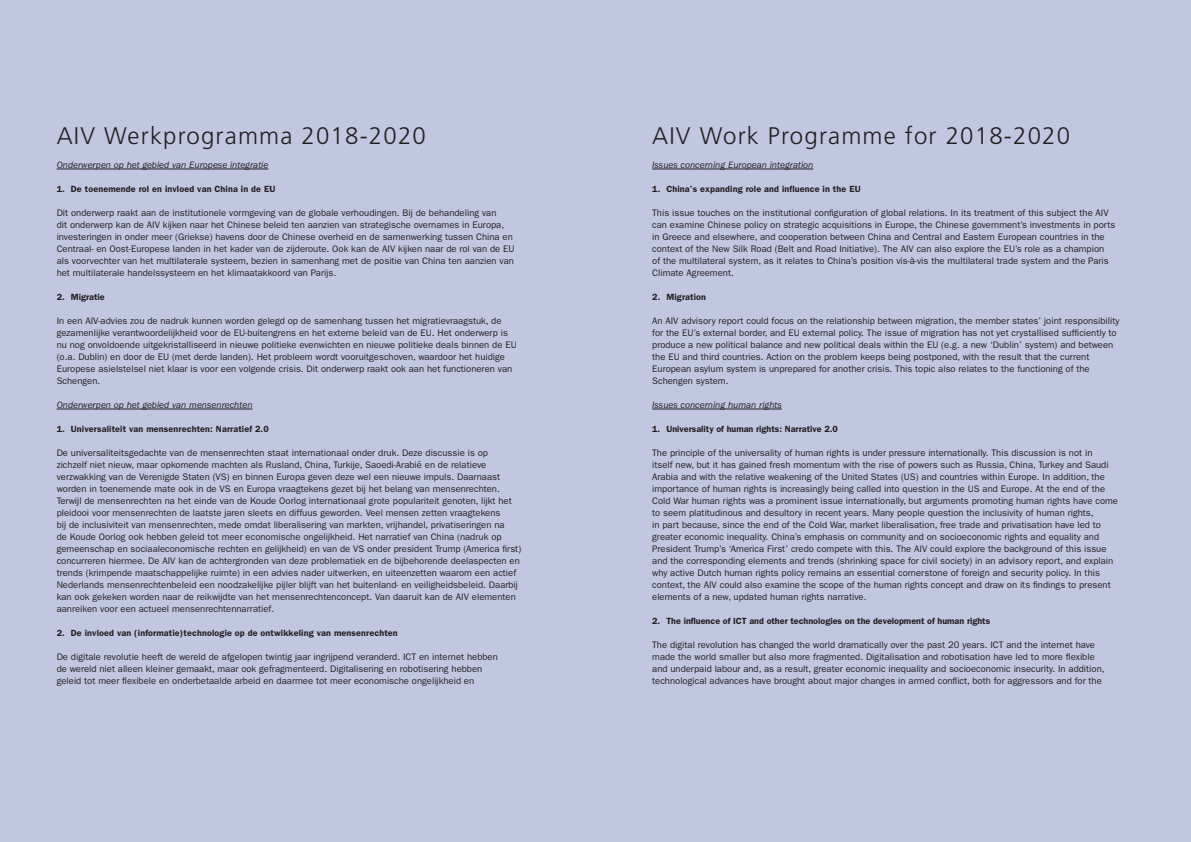
<style>
.page{position:relative;width:1191px;height:842px;background:#c1c7e1}
.page>*{position:absolute;margin:0;border:0;box-sizing:border-box;transform-origin:0 0}
.t1{font:300 24px "Frutiger";letter-spacing:.05em;color:#231f20}
.t2{font:9.5px/12px "Franklin Gothic LT";color:#231f20}
.t3{font:italic 9.5px "Franklin Gothic LT";color:#231f20}
.t4{font:600 9px "Franklin Gothic LT";letter-spacing:.015em;color:#231f20}
</style>
<div class="page">
<hr style="left:57px;top:169px;width:211px;height:1px;background:#231f20">
<hr style="left:57px;top:409px;width:195px;height:1px;background:#231f20">
<hr style="left:652px;top:169px;width:161px;height:1px;background:#231f20">
<hr style="left:652px;top:409px;width:130px;height:1px;background:#231f20">
<h1 class="t1" style="left:57px;top:122px;width:371px">AIV Werkprogramma 2018-2020</h1>
<p class="t3" style="left:57px;top:160px;width:213px">Onderwerpen op het gebied van Europese integratie</p>
<p class="t4" style="left:57px;top:184px;width:220px">1. De toenemende rol en invloed van China in de EU</p>
<p class="t2" style="left:57px;top:207px;width:459px">Dit onderwerp raakt aan de institutionele vormgeving van de globale verhoudingen. Bij de behandeling van<br>dit onderwerp kan de AIV kijken naar het Chinese beleid ten aanzien van strategische overnames in Europa, investeringen in onder meer (Griekse) havens door de Chinese overheid en de samenwerking tussen China en Centraal- en Oost-Europese landen in het kader van de zijderoute. Ook kan de AIV kijken naar de rol van de EU als voorvechter van het multilaterale systeem, bezien in samenhang met de positie van China ten aanzien van het multilaterale handelssysteem en het klimaatakkoord van Parijs.</p>
<p class="t4" style="left:57px;top:292px;width:50px">2. Migratie</p>
<p class="t2" style="left:57px;top:315px;width:461px">In een AIV-advies zou de nadruk kunnen worden gelegd op de samenhang tussen het migratievraagstuk, de gezamenlijke verantwoordelijkheid voor de EU-buitengrens en het externe beleid van de EU. Het onderwerp is nu nog onvoldoende uitgekristalliseerd in nieuwe politieke evenwichten en nieuwe politieke deals binnen de EU (o.a. Dublin) en door de EU (met derde landen). Het probleem wordt vooruitgeschoven, waardoor het huidige Europese asielstelsel niet klaar is voor een volgende crisis. Dit onderwerp raakt ook aan het functioneren van Schengen.</p>
<p class="t3" style="left:57px;top:400px;width:197px">Onderwerpen op het gebied van mensenrechten</p>
<p class="t4" style="left:57px;top:424px;width:214px">1. Universaliteit van mensenrechten: Narratief 2.0</p>
<p class="t2" style="left:57px;top:447px;width:466px">De universaliteitsgedachte van de mensenrechten staat internationaal onder druk. Deze discussie is op<br>zichzelf niet nieuw, maar opkomende machten als Rusland, China, Turkije, Saoedi-Arabië en de relatieve verzwakking van de Verenigde Staten (VS) en binnen Europa geven deze wel een nieuwe impuls. Daarnaast worden in toenemende mate ook in de VS en Europa vraagtekens gezet bij het belang van mensenrechten.<br>Terwijl de mensenrechten na het einde van de Koude Oorlog internationaal grote populariteit genoten, lijkt het pleidooi voor mensenrechten de laatste jaren sleets en diffuus geworden. Veel mensen zetten vraagtekens<br>bij de inclusiviteit van mensenrechten, mede omdat liberalisering van markten, vrijhandel, privatiseringen na<br>de Koude Oorlog ook hebben geleid tot meer economische ongelijkheid. Het narratief van China (nadruk op gemeenschap en sociaaleconomische rechten en gelijkheid) en van de VS onder president Trump (America first) concurreren hiermee. De AIV kan de achtergronden van deze problematiek en de bijbehorende deelaspecten en trends (krimpende maatschappelijke ruimte) in een advies nader uitwerken, en uiteenzetten waarom een actief Nederlands mensenrechtenbeleid een noodzakelijke pijler blijft van het buitenland- en veiligheidsbeleid. Daarbij kan ook gekeken worden naar de reikwijdte van het mensenrechtenconcept. Van daaruit kan de AIV elementen aanreiken voor een actueel mensenrechtennarratief.</p>
<p class="t4" style="left:57px;top:628px;width:342px">2. De invloed van (informatie)technologie op de ontwikkeling van mensenrechten</p>
<p class="t2" style="left:57px;top:651px;width:443px">De digitale revolutie heeft de wereld de afgelopen twintig jaar ingrijpend veranderd. ICT en internet hebben de wereld niet alleen kleiner gemaakt, maar ook gefragmenteerd. Digitalisering en robotisering hebben geleid tot meer flexibele en onderbetaalde arbeid en daarmee tot meer economische ongelijkheid en</p>
<h1 class="t1" style="left:652px;top:122px;width:419px">AIV Work Programme for 2018-2020</h1>
<p class="t3" style="left:652px;top:160px;width:163px">Issues concerning European integration</p>
<p class="t4" style="left:652px;top:184px;width:210px">1. China’s expanding role and influence in the EU</p>
<p class="t2" style="left:652px;top:207px;width:465px">This issue touches on the institutional configuration of global relations. In its treatment of this subject the AIV can examine Chinese policy on strategic acquisitions in Europe, the Chinese government’s investments in ports in Greece and elsewhere, and cooperation between China and Central and Eastern European countries in the context of the New Silk Road (Belt and Road Initiative). The AIV can also explore the EU’s role as a champion<br>of the multilateral system, as it relates to China’s position vis-à-vis the multilateral trade system and the Paris Climate Agreement.</p>
<p class="t4" style="left:652px;top:292px;width:55px">2. Migration</p>
<p class="t2" style="left:652px;top:315px;width:469px">An AIV advisory report could focus on the relationship between migration, the member states’ joint responsibility for the EU’s external border, and EU external policy. The issue of migration has not yet crystallised sufficiently to produce a new political balance and new political deals within the EU (e.g. a new ‘Dublin’ system) and between the EU and third countries. Action on the problem keeps being postponed, with the result that the current European asylum system is unprepared for another crisis. This topic also relates to the functioning of the Schengen system.</p>
<p class="t3" style="left:652px;top:400px;width:131px">Issues concerning human rights</p>
<p class="t4" style="left:652px;top:424px;width:187px">1. Universality of human rights: Narrative 2.0</p>
<p class="t2" style="left:652px;top:447px;width:467px">The principle of the universality of human rights is under pressure internationally. This discussion is not in<br>itself new, but it has gained fresh momentum with the rise of powers such as Russia, China, Turkey and Saudi Arabia and with the relative weakening of the United States (US) and countries within Europe. In addition, the importance of human rights is increasingly being called into question in the US and Europe. At the end of the Cold War human rights was a prominent issue internationally, but arguments promoting human rights have come to seem platitudinous and desultory in recent years. Many people question the inclusivity of human rights,<br>in part because, since the end of the Cold War, market liberalisation, free trade and privatisation have led to greater economic inequality. China’s emphasis on community and on socioeconomic rights and equality and President Trump’s ‘America First’ credo compete with this. The AIV could explore the background of this issue and the corresponding elements and trends (shrinking space for civil society) in an advisory report, and explain why active Dutch human rights policy remains an essential cornerstone of foreign and security policy. In this context, the AIV could also examine the scope of the human rights concept and draw on its findings to present elements of a new, updated human rights narrative.</p>
<p class="t4" style="left:652px;top:616px;width:339px">2. The influence of ICT and other technologies on the development of human rights</p>
<p class="t2" style="left:652px;top:639px;width:454px">The digital revolution has changed the world dramatically over the past 20 years. ICT and the internet have made the world smaller but also more fragmented. Digitalisation and robotisation have led to more flexible and underpaid labour and, as a result, greater economic inequality and socioeconomic insecurity. In addition, technological advances have brought about major changes in armed conflict, both for aggressors and for the</p>
</div>
